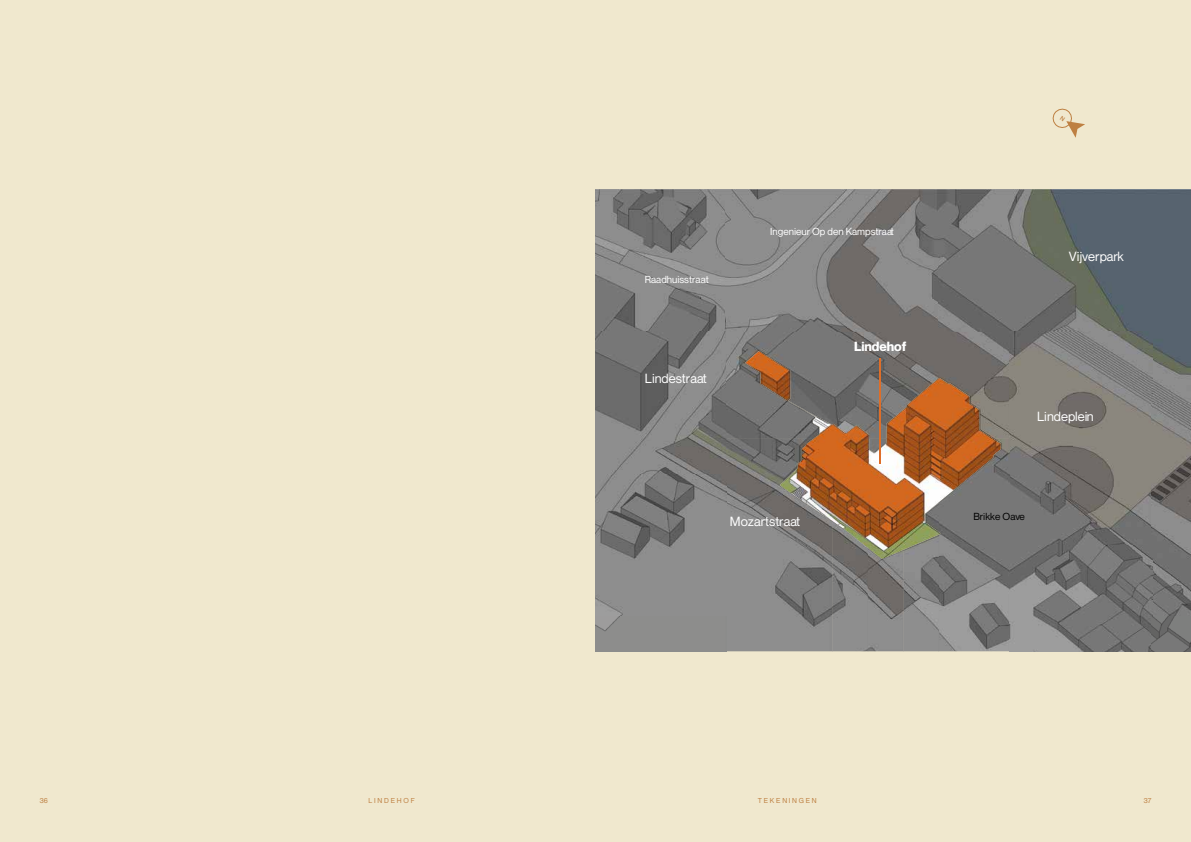
<style>
.page{position:relative;width:1191px;height:842px;background:#f0e8ce}
.page>*{position:absolute;margin:0;border:0;box-sizing:border-box;transform-origin:0 0}
.t1{font:13px "Neue Montreal";color:#fff}
.t2{font:700 13px "Neue Montreal";color:#fff}
.t3{font:10px "Neue Montreal";color:#fff}
.t4{font:10px "Neue Montreal";color:#000}
.t5{font:7px "Neue Montreal";letter-spacing:.25em;color:#be8042}
</style>
<div class="page">
<img style="left:832px;top:439px;width:106px;height:109px">
<img style="left:595px;top:190px;width:556px;height:142px">
<img style="left:1151px;top:190px;width:40px;height:461px">
<img style="left:595px;top:332px;width:131px;height:319px">
<img style="left:726px;top:332px;width:283px;height:107px">
<img style="left:1009px;top:332px;width:143px;height:319px">
<img style="left:726px;top:438px;width:106px;height:213px">
<img style="left:869px;top:438px;width:17px;height:15px">
<img style="left:938px;top:438px;width:72px;height:213px">
<img style="left:903px;top:502px;width:36px;height:149px">
<img style="left:832px;top:521px;width:36px;height:130px">
<img style="left:867px;top:548px;width:36px;height:103px">
<hr style="left:879px;top:358px;width:1px;height:106px;background:#de6e29">
<svg style="left:1052px;top:108px;width:33px;height:30px"></svg>
<p class="t3" style="left:645px;top:273px;width:66px">Raadhuisstraat</p>
<p class="t1" style="left:645px;top:371px;width:64px">Lindestraat</p>
<p class="t3" style="left:770px;top:225px;width:125px">Ingenieur Op den Kampstraat</p>
<p class="t2" style="left:854px;top:338px;width:54px">Lindehof</p>
<p class="t1" style="left:730px;top:513px;width:72px">Mozartstraat</p>
<p class="t1" style="left:1068px;top:249px;width:56px">Vijverpark</p>
<p class="t1" style="left:1037px;top:409px;width:58px">Lindeplein</p>
<p class="t4" style="left:973px;top:510px;width:53px">Brikke Oave</p>
<p class="t5" style="left:40px;top:796px;width:10px">36</p>
<p class="t5" style="left:369px;top:796px;width:48px">LINDEHOF</p>
<p class="t5" style="left:758px;top:796px;width:60px">TEKENINGEN</p>
<p class="t5" style="left:1143px;top:796px;width:9px">37</p>
</div>
